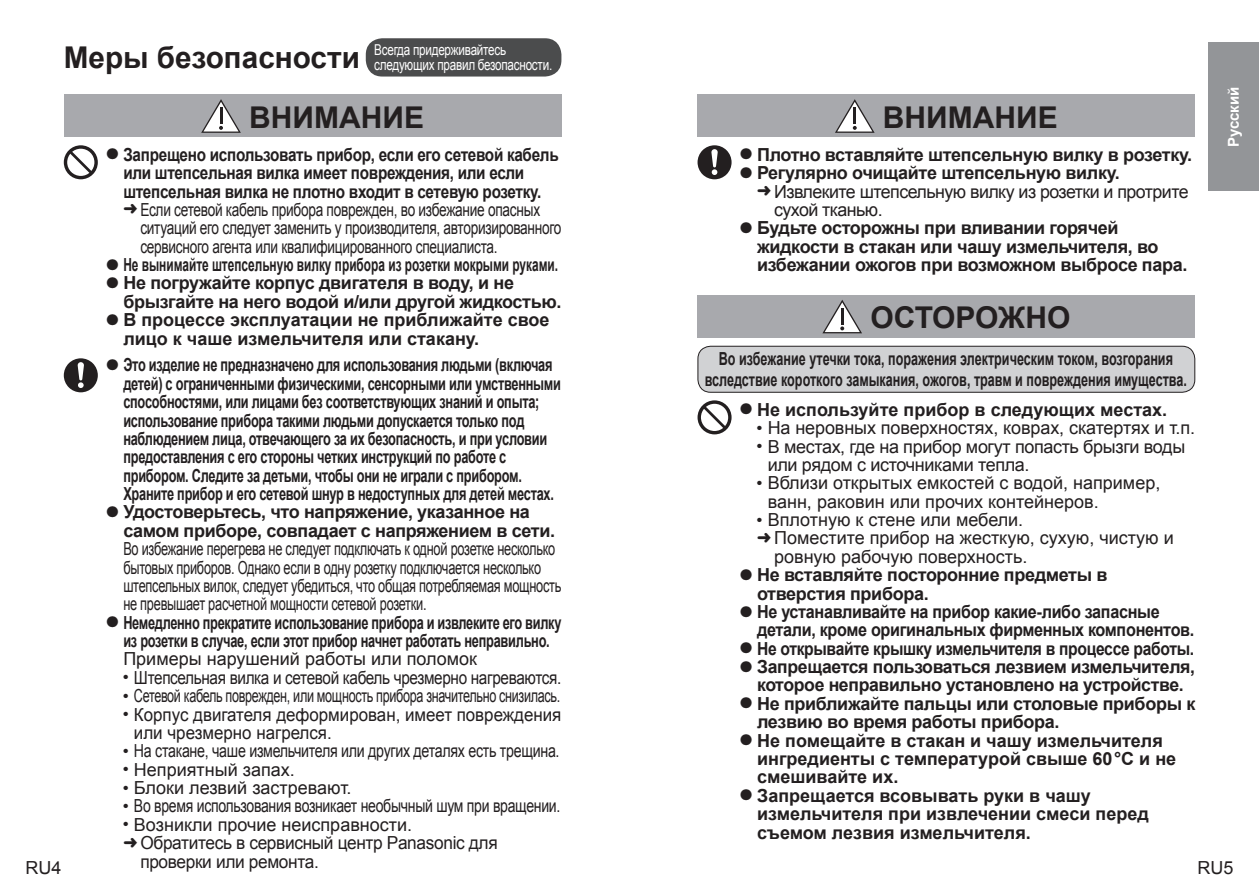
<style>
.page{position:relative;width:1259px;height:893px;background:#fff}
.page>*{position:absolute;margin:0;border:0;box-sizing:border-box;transform-origin:0 0}
.t1{font:700 30px "Arial";color:#231f20}
.t2{font:700 18px/18.5px "Arial";letter-spacing:-.02em;color:#231f20}
.t3{font:700 18px/18.5px "Arial";letter-spacing:-.02em;color:#231f20;scale:.71 1}
.t4{font:700 18px/18.5px "Arial";color:#231f20}
.t5{font:18px/18.5px "Arial";color:#231f20}
.t6{font:18px/18.5px "Arial";letter-spacing:-.02em;color:#231f20;scale:.71 1}
.t7{font:700 18px/18.5px "Arial";letter-spacing:-.02em;color:#231f20;scale:.85 1}
.t8{font:18px/18.5px "Arial";letter-spacing:-.02em;color:#231f20}
.t9{font:700 18px/21px "Arial";color:#231f20;text-align:center;scale:.7 1}
.t10{font:18px/18.5px "Arial";letter-spacing:-.02em;color:#231f20;scale:.76 1}
.t11{font:700 18px/18.5px "Arial";letter-spacing:-.02em;color:#231f20;scale:.9 1}
.t12{font:18px/18.5px "Arial";color:#231f20;scale:.94 1}
.t13{font:18px "Arial";letter-spacing:-.02em;color:#231f20;scale:.7 1}
.t14{font:700 18px "Arial";color:#231f20;scale:.66 1}
.t15{font:18px "Arial";letter-spacing:-.02em;color:#231f20;scale:.96 1}
.t16{font:18px "Arial";letter-spacing:-.02em;color:#231f20;scale:.79 1}
.t17{font:18px "Arial";letter-spacing:-.02em;color:#231f20;scale:.78 1}
.t18{font:18px "Arial";letter-spacing:-.02em;color:#231f20;scale:.85 1}
.t19{font:700 18px "Arial";letter-spacing:-.02em;color:#231f20;scale:.87 1}
.t20{font:15px/15px "Arial";letter-spacing:-.02em;color:#fff;scale:.78 1}
.t21{font:700 15px "Arial";color:#fff}
.s1{font-weight:700;font-size:30px;color:#231f20}
.s2{font-weight:400}
</style>
<div class="page">
<div style="left:1208px;top:43px;width:51px;height:148px;background:#939598"></div>
<div style="left:64px;top:94px;width:497px;height:43px;background:#a8a9ad"></div>
<svg style="left:201px;top:99px;width:40px;height:34px"></svg>
<div style="left:697px;top:94px;width:498px;height:43px;background:#a8a9ad"></div>
<svg style="left:835px;top:99px;width:39px;height:34px"></svg>
<svg style="left:64px;top:358px;width:34px;height:34px"></svg>
<svg style="left:697px;top:145px;width:34px;height:34px"></svg>
<svg style="left:64px;top:145px;width:34px;height:34px"></svg>
<svg style="left:67px;top:149px;width:27px;height:27px"></svg>
<svg style="left:69px;top:151px;width:23px;height:23px"></svg>
<div style="left:697px;top:295px;width:498px;height:42px;background:#a8a9ad"></div>
<svg style="left:822px;top:300px;width:40px;height:33px"></svg>
<div style="left:698px;top:346px;width:496px;height:46px;background:#d1d2d4;border-radius:13px"></div>
<div style="left:697px;top:346px;width:498px;height:47px;border:1px solid #231f20;border-radius:13px"></div>
<svg style="left:697px;top:400px;width:34px;height:34px"></svg>
<svg style="left:701px;top:404px;width:27px;height:27px"></svg>
<svg style="left:703px;top:406px;width:23px;height:23px"></svg>
<div style="left:366px;top:38px;width:195px;height:39px;background:#4b4c4d;border-radius:16px"></div>
<p class="t20" style="left:374px;top:42px;width:230px;text-indent:-310px"><span class="s1">Меры безопасности</span> Всегда придерживайтесь следующих правил безопасности.</p>
<p class="t21" style="left:1223px;top:147px;width:62px;rotate:-90deg">Русский</p>
<h1 class="t1" style="left:249px;top:96px;width:176px">ВНИМАНИЕ</h1>
<h1 class="t1" style="left:883px;top:96px;width:176px">ВНИМАНИЕ</h1>
<p class="t2" style="left:740px;top:145px;width:453px">● Плотно вставляйте штепсельную вилку в розетку.</p>
<p class="t2" style="left:740px;top:164px;width:381px">● Регулярно очищайте штепсельную вилку.</p>
<p class="t8" style="left:757px;top:182px;width:433px">➜ Извлеките штепсельную вилку из розетки и протрите</p>
<p class="t8" style="left:774px;top:200px;width:110px">сухой тканью.</p>
<p class="t2" style="left:757px;top:219px;width:432px;text-indent:-17px">● Будьте осторожны при вливании горячей жидкости в стакан или чашу измельчителя, во избежании ожогов при возможном выбросе пара.</p>
<h1 class="t1" style="left:870px;top:297px;width:201px">ОСТОРОЖНО</h1>
<p class="t9" style="left:705px;top:349px;width:690px">Во избежание утечки тока, поражения электрическим током, возгорания вследствие короткого замыкания, ожогов, травм и повреждения имущества.</p>
<p class="t4" style="left:740px;top:400px;width:428px">● Не используйте прибор в следующих местах.</p>
<p class="t8" style="left:757px;top:419px;width:439px">● На неровных поверхностях, коврах, скатертях и т.п.</p>
<p class="t8" style="left:767px;top:437px;width:419px;text-indent:-11px">● В местах, где на прибор могут попасть брызги воды или рядом с источниками тепла.</p>
<p class="t5" style="left:767px;top:474px;width:394px;text-indent:-11px">● Вблизи открытых емкостей с водой, например, ванн, раковин или прочих контейнеров.</p>
<p class="t5" style="left:757px;top:510px;width:268px">● Вплотную к стене или мебели.</p>
<p class="t5" style="left:757px;top:529px;width:418px">➜ Поместите прибор на жесткую, сухую, чистую и</p>
<p class="t5" style="left:774px;top:547px;width:255px">ровную рабочую поверхность.</p>
<p class="t2" style="left:757px;top:566px;width:352px;text-indent:-17px">● Не вставляйте посторонние предметы в отверстия прибора.</p>
<p class="t11" style="left:757px;top:603px;width:487px;text-indent:-17px">● Не устанавливайте на прибор какие-либо запасные детали, кроме оригинальных фирменных компонентов.</p>
<p class="t19" style="left:740px;top:636px;width:523px">● Не открывайте крышку измельчителя в процессе работы.</p>
<p class="t2" style="left:740px;top:658px;width:456px;text-align:center">● Запрещается пользоваться лезвием измельчителя, которое неправильно установлено на устройстве.</p>
<p class="t2" style="left:757px;top:694px;width:440px;text-indent:-17px">● Не приближайте пальцы или столовые приборы к лезвию во время работы прибора.</p>
<p class="t4" style="left:757px;top:731px;width:421px;text-indent:-17px">● Не помещайте в стакан и чашу измельчителя ингредиенты с температурой свыше 60 °C и не смешивайте их.</p>
<p class="t4" style="left:757px;top:786px;width:393px;text-indent:-17px">● Запрещается всовывать руки в чашу измельчителя при извлечении смеси перед съемом лезвия измельчителя.</p>
<p class="t7" style="left:123px;top:145px;width:514px;text-indent:-17px">● Запрещено использовать прибор, если его сетевой кабель или штепсельная вилка имеет повреждения, или если штепсельная вилка не плотно входит в сетевую розетку. ➜ <span class="s2">Если сетевой кабель прибора поврежден, во избежание опасных</span></p>
<p class="t10" style="left:140px;top:219px;width:555px">ситуаций его следует заменить у производителя, авторизированного сервисного агента или квалифицированного специалиста.</p>
<p class="t14" style="left:106px;top:252px;width:686px">● Не вынимайте штепсельную вилку прибора из розетки мокрыми руками.</p>
<p class="t2" style="left:123px;top:274px;width:439px;text-indent:-17px">● Не погружайте корпус двигателя в воду, и не брызгайте на него водой и/или другой жидкостью.</p>
<p class="t4" style="left:123px;top:311px;width:428px;text-indent:-17px">● В процессе эксплуатации не приближайте свое лицо к чаше измельчителя или стакану.</p>
<p class="t3" style="left:123px;top:356px;width:618px;text-indent:-17px">● Это изделие не предназначено для использования людьми (включая детей) с ограниченными физическими, сенсорными или умственными способностями, или лицами без соответствующих знаний и опыта; использование прибора такими людьми допускается только под наблюдением лица, отвечающего за их безопасность, и при условии предоставления с его стороны четких инструкций по работе с прибором. Следите за детьми, чтобы они не играли с прибором.<br>Храните прибор и его сетевой шнур в недоступных для детей местах.</p>
<p class="t2" style="left:123px;top:503px;width:433px;text-indent:-17px">● Удостоверьтесь, что напряжение, указанное на самом приборе, совпадает с напряжением в сети.</p>
<p class="t6" style="left:123px;top:539px;width:618px">Во избежание перегрева не следует подключать к одной розетке несколько бытовых приборов. Однако если в одну розетку подключается несколько штепсельных вилок, следует убедиться, что общая потребляемая мощность не превышает расчетной мощности сетевой розетки.</p>
<p class="t3" style="left:106px;top:613px;width:642px;text-align:center">● Немедленно прекратите использование прибора и извлеките его вилку из розетки в случае, если этот прибор начнет работать неправильно.</p>
<p class="t5" style="left:123px;top:650px;width:355px">Примеры нарушений работы или поломок</p>
<p class="t18" style="left:123px;top:665px;width:517px">● Штепсельная вилка и сетевой кабель чрезмерно нагреваются.</p>
<p class="t13" style="left:123px;top:683px;width:626px">● Сетевой кабель поврежден, или мощность прибора значительно снизилась.</p>
<p class="t12" style="left:134px;top:705px;width:456px;text-indent:-11px">● Корпус двигателя деформирован, имеет повреждения или чрезмерно нагрелся.</p>
<p class="t16" style="left:123px;top:739px;width:554px">● На стакане, чаше измельчителя или других деталях есть трещина.</p>
<p class="t5" style="left:123px;top:760px;width:173px">● Неприятный запах.</p>
<p class="t5" style="left:123px;top:778px;width:230px">● Блоки лезвий застревают.</p>
<p class="t17" style="left:123px;top:794px;width:562px">● Во время использования возникает необычный шум при вращении.</p>
<p class="t5" style="left:123px;top:815px;width:290px">● Возникли прочие неисправности.</p>
<p class="t15" style="left:123px;top:830px;width:391px">➜ Обратитесь в сервисный центр Panasonic для</p>
<p class="t15" style="left:140px;top:849px;width:187px">проверки или ремонта.</p>
<p class="t8" style="left:26px;top:859px;width:37px">RU4</p>
<p class="t8" style="left:1197px;top:859px;width:37px">RU5</p>
</div>
